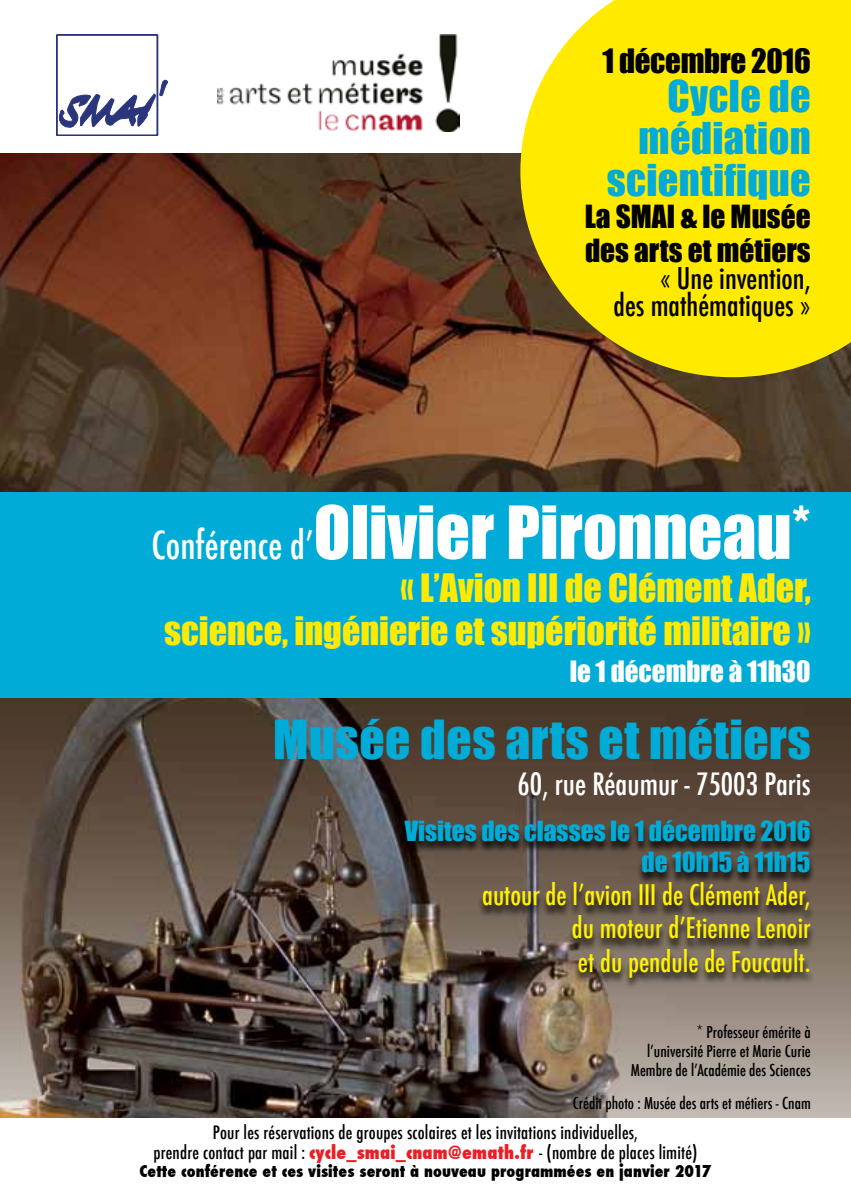
<style>
.page{position:relative;width:851px;height:1191px;background:#fff}
.page>*{position:absolute;margin:0;border:0;box-sizing:border-box;transform-origin:0 0}
.t1{font:67.6px "Impact";color:#fff}
.t2{font:49.6px "Impact";letter-spacing:.01em;color:#00acd7}
.t3{font:40.2px/42.2px "Impact";letter-spacing:.01em;color:#00acd7;text-align:right}
.t4{font:36px/43.2px "Impact";color:#ffea00;text-align:right}
.t5{font:30.8px "Impact";letter-spacing:-.01em;color:#000}
.t6{font:500 condensed 30px "Futura";color:#fff}
.t7{font:500 condensed 29.2px/27px "Futura";color:#000;text-align:right}
.t8{font:29.2px/33.2px "Impact";color:#000}
.t9{font:500 condensed 27.8px/33.4px "Futura";color:#fff200;text-align:justify}
.t10{font:27px "Impact";color:#fff}
.t11{font:25.6px/30.6px "Impact";color:#00acd7;text-align:right}
.t12{font:500 condensed 18px/20px "Futura";letter-spacing:.01em;color:#000;text-align:center}
.t13{font:500 condensed 16px/19.2px "Futura";color:#000;text-align:right}
.t14{font:800 condensed 16px "Futura";letter-spacing:.005em;color:#000}
.s1{font-family:"Futura";font-weight:500;font-stretch:condensed;font-size:37.6px}
.s2{font-weight:800;color:#ed1d24}
</style>
<div class="page">
<img style="left:0;top:153px;width:850px;height:965px">
<svg style="left:520px;top:0;width:330px;height:377px;background:#f1dc0d"></svg>
<div style="left:57px;top:35px;width:101px;height:101px;border:2px solid #2a357b"></div>
<svg style="left:59px;top:80px;width:109px;height:48px"></svg>
<img style="left:217px;top:35px;width:242px;height:96px">
<div style="left:0;top:492px;width:850px;height:206px;background:#00acd7"></div>
<div style="left:399px;top:821px;width:417px;height:169px;background:#000;opacity:.86"></div>
<h3 class="t5" style="left:602px;top:37px;width:210px">1 décembre 2016</h3>
<h3 class="t3" style="left:606px;top:74px;width:205px">Cycle de médiation scientifique</h3>
<h3 class="t8" style="left:584px;top:199px;width:227px">La SMAI &amp; le Musée des arts et métiers</h3>
<h3 class="t7" style="left:613px;top:264px;width:199px">« Une invention,<br>des mathématiques »</h3>
<h1 class="t1" style="left:152px;top:480px;width:660px"><span class="s1">Conférence d’</span>Olivier Pironneau*</h1>
<h3 class="t4" style="left:164px;top:565px;width:648px">« L’Avion III de Clément Ader,<br>science, ingénierie et supériorité militaire »</h3>
<h3 class="t10" style="left:569px;top:650px;width:242px">le 1 décembre à 11h30</h3>
<h2 class="t2" style="left:273px;top:701px;width:539px">Musée des arts et métiers</h2>
<h3 class="t6" style="left:517px;top:764px;width:295px">60, rue Réaumur - 75003 Paris</h3>
<h3 class="t11" style="left:404px;top:815px;width:407px">Visites des classes le 1 décembre 2016 de 10h15 à 11h15</h3>
<h3 class="t9" style="left:572px;top:878px;width:240px;text-indent:-90px">autour de l’avion III de Clément Ader, du moteur d’Etienne Lenoir et du pendule de Foucault.</h3>
<p class="t13" style="left:630px;top:1022px;width:181px">* Professeur émérite à<br>l’université Pierre et Marie Curie<br>Membre de l’Académie des Sciences</p>
<p class="t13" style="left:572px;top:1093px;width:239px">Crédit photo : Musée des arts et métiers - Cnam</p>
<p class="t12" style="left:153px;top:1122px;width:545px">Pour les réservations de groupes scolaires et les invitations individuelles,<br>prendre contact par mail : <span class="s2">cycle_smai_cnam@emath.fr</span> - (nombre de places limité)</p>
<p class="t14" style="left:139px;top:1159px;width:573px">Cette conférence et ces visites seront à nouveau programmées en janvier 2017</p>
</div>
